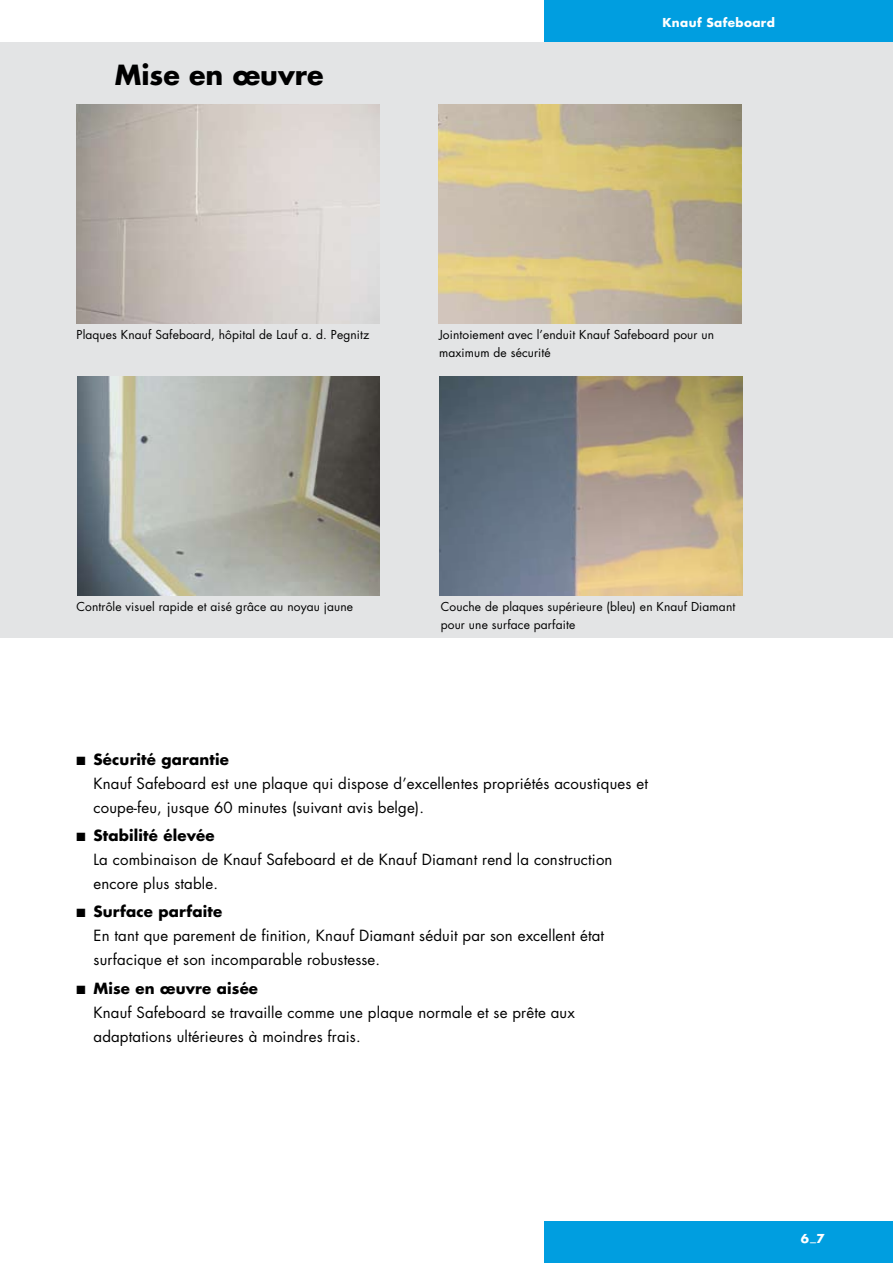
<style>
.page{position:relative;width:893px;height:1263px;background:#fff}
.page>*{position:absolute;margin:0;border:0;box-sizing:border-box;transform-origin:0 0}
.t1{font:700 27px "Futura";color:#000}
.t2{font:15px/24px "Futura";letter-spacing:.01em;color:#000}
.t3{font:12px/18px "Futura";letter-spacing:.01em;color:#000}
.t4{font:700 12px "Futura";letter-spacing:.03em;color:#fff}
.s1{font-weight:700}
</style>
<div class="page">
<div style="left:544px;top:0;width:349px;height:43px;background:#009ee0"></div>
<div style="left:545px;top:1221px;width:348px;height:42px;background:#009ee0"></div>
<div style="left:0;top:43px;width:893px;height:595px;background:#e3e4e5"></div>
<img style="left:77px;top:105px;width:302px;height:219px">
<img style="left:439px;top:105px;width:303px;height:219px">
<img style="left:440px;top:376px;width:302px;height:219px">
<img style="left:77px;top:376px;width:303px;height:219px">
<h1 class="t1" style="left:115px;top:57px;width:210px">Mise en œuvre</h1>
<p class="t4" style="left:662px;top:14px;width:114px">Knauf Safeboard</p>
<p class="t3" style="left:77px;top:325px;width:294px">Plaques Knauf Safeboard, hôpital de Lauf a. d. Pegnitz</p>
<p class="t3" style="left:439px;top:325px;width:276px">Jointoiement avec l’enduit Knauf Safeboard pour un maximum de sécurité</p>
<p class="t3" style="left:77px;top:597px;width:278px">Contrôle visuel rapide et aisé grâce au noyau jaune</p>
<p class="t3" style="left:441px;top:597px;width:296px">Couche de plaques supérieure (bleu) en Knauf Diamant pour une surface parfaite</p>
<p class="t2" style="left:94px;top:747px;width:556px;text-indent:-17px">■ <span class="s1">Sécurité garantie<br></span>Knauf Safeboard est une plaque qui dispose d’excellentes propriétés acoustiques et coupe-feu, jusque 60 minutes (suivant avis belge).</p>
<p class="t2" style="left:94px;top:823px;width:520px;text-indent:-17px">■ <span class="s1">Stabilité élevée<br></span>La combinaison de Knauf Safeboard et de Knauf Diamant rend la construction encore plus stable.</p>
<p class="t2" style="left:94px;top:899px;width:512px;text-indent:-17px">■ <span class="s1">Surface parfaite<br></span>En tant que parement de finition, Knauf Diamant séduit par son excellent état surfacique et son incomparable robustesse.</p>
<p class="t2" style="left:94px;top:976px;width:483px;text-indent:-17px">■ <span class="s1">Mise en œuvre aisée<br></span>Knauf Safeboard se travaille comme une plaque normale et se prête aux adaptations ultérieures à moindres frais.</p>
<p class="t4" style="left:801px;top:1230px;width:26px">6_7</p>
</div>
